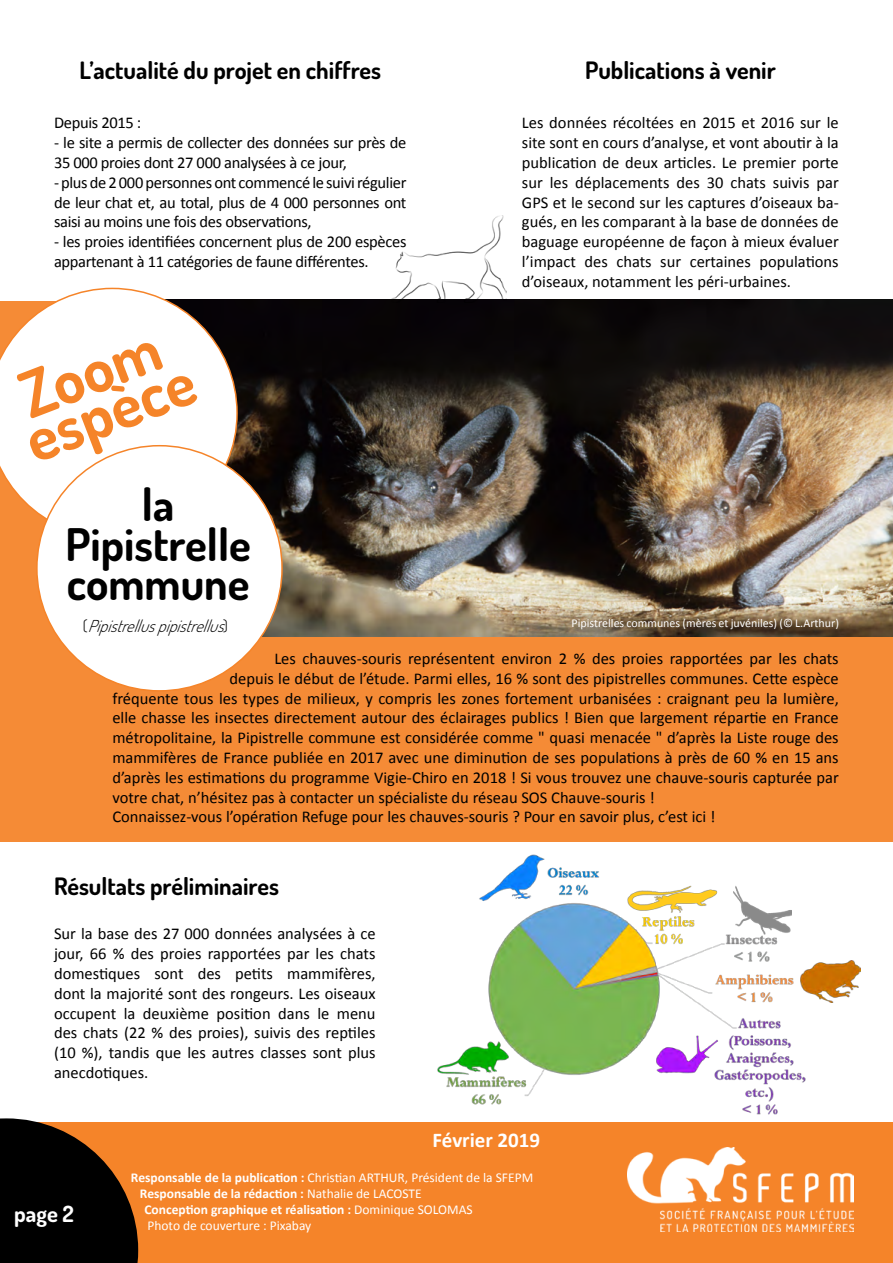
<style>
.page{position:relative;width:893px;height:1263px;background:#fff}
.page>*{position:absolute;margin:0;border:0;box-sizing:border-box;transform-origin:0 0}
.t1{font:700 63px "Dosis";color:#f58429}
.t2{font:700 45px "Dosis";color:#000}
.t3{font:700 24px "Dosis";color:#000}
.t4{font:700 22.5px "Dosis";color:#fff}
.t5{font:700 21px "Calibri";color:#fff}
.t6{font:16.5px/19.8px "Calibri";color:#000;text-align:justify}
.t7{font:16.5px/19.8px "Calibri";letter-spacing:-.02em;color:#000}
.t8{font:italic 300 16.5px "Dosis";color:#000}
.t9{font:700 13.5px "Calibri";color:#fff}
.t10{font:13.5px "Calibri";color:#fff}
.t11{font:12px "Calibri";color:#fff}
.s1{font-style:normal}
.s2{font-weight:700}
.s3{font-weight:400}
</style>
<div class="page">
<div style="left:0;top:1123px;width:893px;height:140px;background:#f58429"></div>
<img style="left:628px;top:1147px;width:226px;height:85px">
<div style="left:0;top:302px;width:893px;height:540px;background:#f58b36"></div>
<svg style="left:0;top:1118px;width:138px;height:145px"></svg>
<img style="left:238px;top:300px;width:655px;height:336px">
<img style="left:392px;top:216px;width:115px;height:86px">
<svg style="left:0;top:288px;width:238px;height:251px;background:#f0e6de"></svg>
<div style="left:37px;top:446px;width:245px;height:245px;background:#fff;border-radius:50%"></div>
<img style="left:446px;top:867px;width:360px;height:248px">
<img style="left:655px;top:1027px;width:65px;height:48px">
<img style="left:437px;top:1038px;width:75px;height:43px">
<img style="left:626px;top:880px;width:96px;height:35px">
<img style="left:801px;top:960px;width:60px;height:42px">
<img style="left:733px;top:883px;width:58px;height:56px">
<img style="left:478px;top:854px;width:67px;height:50px">
<p class="t3" style="left:79px;top:54px;width:303px">L’actualité du projet en chiffres</p>
<p class="t7" style="left:54px;top:113px;width:89px">Depuis 2015 :</p>
<p class="t7" style="left:54px;top:133px;width:354px">- le site a permis de collecter des données sur près de<br>35 000 proies dont 27 000 analysées à ce jour,</p>
<p class="t6" style="left:54px;top:173px;width:354px">- plus de 2 000 personnes ont commencé le suivi régulier de leur chat et, au total, plus de 4 000 personnes ont saisi au moins une fois des observations,</p>
<p class="t7" style="left:54px;top:232px;width:354px">- les proies identifiées concernent plus de 200 espèces appartenant à 11 catégories de faune différentes.</p>
<p class="t1" style="left:8px;top:360px;width:147px;rotate:-21deg">Zoom</p>
<p class="t1" style="left:12px;top:404px;width:179px;rotate:-21deg">espèce</p>
<p class="t2" style="left:142px;top:475px;width:34px">la</p>
<p class="t2" style="left:65px;top:515px;width:187px">Pipistrelle</p>
<p class="t3" style="left:585px;top:54px;width:192px">Publications à venir</p>
<p class="t6" style="left:522px;top:113px;width:318px">Les données récoltées en 2015 et 2016 sur le site sont en cours d’analyse, et vont aboutir à la publication de deux articles. Le premier porte sur les déplacements des 30 chats suivis par GPS et le second sur les captures d’oiseaux ba&shy;gués, en les comparant à la base de données de baguage européenne de façon à mieux évaluer l’impact des chats sur certaines populations d’oiseaux, notamment les péri-urbaines.</p>
<p class="t2" style="left:67px;top:554px;width:184px">commune</p>
<p class="t8" style="left:83px;top:615px;width:149px"><span class="s1">(</span> Pipistrelluspipistrellus<span class="s1">)</span></p>
<p class="t11" style="left:572px;top:615px;width:269px">Pipistrelles communes (mères et juvéniles) (© L.Arthur)</p>
<p class="t6" style="left:274px;top:649px;width:566px">Les chauves-souris représentent environ 2 % des proies rapportées par les chats</p>
<p class="t6" style="left:230px;top:668px;width:611px">depuis le début de l’étude. Parmi elles, 16 % sont des pipistrelles communes. Cette espèce</p>
<p class="t6" style="left:112px;top:688px;width:728px">fréquente tous les types de milieux, y compris les zones fortement urbanisées : craignant peu la lumière,</p>
<p class="t6" style="left:112px;top:708px;width:728px">elle chasse les insectes directement autour des éclairages publics ! Bien que largement répartie en France</p>
<p class="t6" style="left:112px;top:728px;width:728px">métropolitaine, la Pipistrelle commune est considérée comme " quasi menacée " d’après la Liste rouge des</p>
<p class="t6" style="left:112px;top:748px;width:728px">mammifères de France publiée en 2017 avec une diminution de ses populations à près de 60 % en 15 ans</p>
<p class="t6" style="left:112px;top:767px;width:728px">d’après les estimations du programme Vigie-Chiro en 2018 ! Si vous trouvez une chauve-souris capturée par</p>
<p class="t6" style="left:112px;top:787px;width:544px">votre chat, n’hésitez pas à contacter un spécialiste du réseau SOS Chauve-souris !</p>
<p class="t6" style="left:112px;top:807px;width:605px">Connaissez-vous l’opération Refuge pour les chauves-souris ? Pour en savoir plus, c’est ici !</p>
<p class="t3" style="left:54px;top:870px;width:226px">Résultats préliminaires</p>
<p class="t6" style="left:54px;top:924px;width:323px">Sur la base des 27 000 données analysées à ce jour, 66 % des proies rapportées par les chats domestiques sont des petits mammifères, dont la majorité sont des rongeurs. Les oiseaux occupent la deuxième position dans le menu des chats (22 % des proies), suivis des reptiles (10 %), tandis que les autres classes sont plus anecdotiques.</p>
<p class="t5" style="left:432px;top:1127px;width:109px">Février 2019</p>
<p class="t4" style="left:14px;top:1199px;width:61px">page 2</p>
<p class="t10" style="left:131px;top:1169px;width:404px"><span class="s2">Responsable de la publication :</span> Christian ARTHUR, Président de la SFEPM</p>
<p class="t9" style="left:140px;top:1185px;width:283px">Responsable de la rédaction : <span class="s3">Nathalie de LACOSTE</span></p>
<p class="t9" style="left:144px;top:1201px;width:330px">Conception graphique et réalisation : <span class="s3">Dominique SOLOMAS</span></p>
<p class="t10" style="left:147px;top:1217px;width:165px">Photo de couverture : Pixabay</p>
</div>
